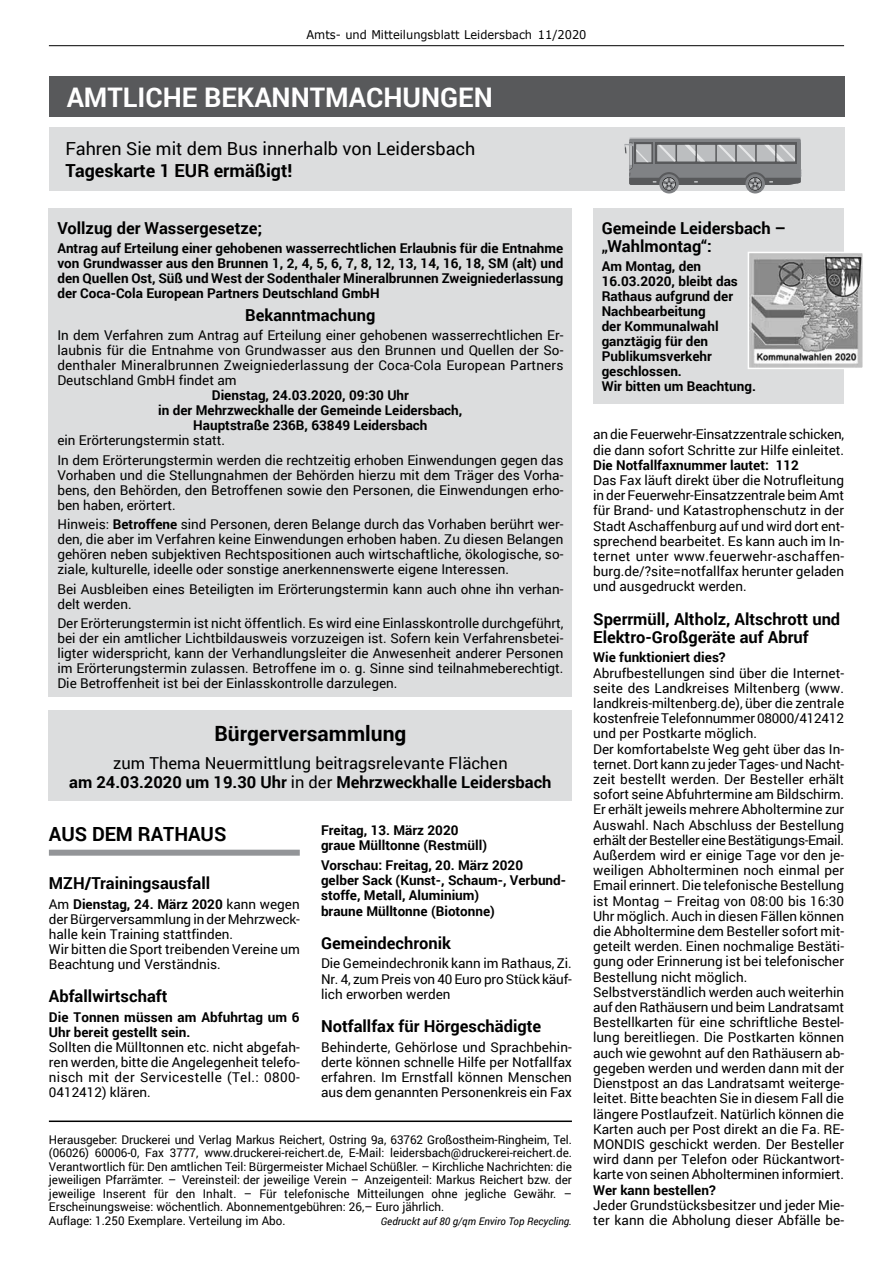
<style>
.page{position:relative;width:893px;height:1263px;background:#fff}
.page>*{position:absolute;margin:0;border:0;box-sizing:border-box;transform-origin:0 0}
.t1{font:700 27px "Roboto";color:#fff}
.t2{font:700 21px "Roboto";color:#000}
.t3{font:700 19.5px "Roboto";color:#000}
.t4{font:18px "Roboto";color:#000}
.t5{font:700 18px "Roboto";color:#000}
.t6{font:700 16.5px/18.1px "Roboto";color:#000}
.t7{font:16.5px/19.5px "Roboto";color:#000;text-align:center}
.t8{font:13.5px/15.1px "Roboto";color:#000;text-align:justify}
.t9{font:700 13.5px/15px "Roboto";color:#000}
.t10{font:12px/13.5px "Roboto";color:#000}
.t11{font:12px "Verdana";color:#000;scale:.95 1}
.t12{font:italic 10.5px "Roboto";color:#000}
.s1{font-weight:700}
</style>
<div class="page">
<hr style="left:49px;top:45px;width:795px;height:1px;background:#000">
<div style="left:49px;top:850px;width:251px;height:6px;background:#939598"></div>
<hr style="left:49px;top:1120px;width:523px;height:2px;background:#000">
<div style="left:49px;top:77px;width:795px;height:40px;background:#58595b"></div>
<div style="left:49px;top:128px;width:795px;height:63px;background:#dcddde"></div>
<svg style="left:659px;top:174px;width:20px;height:19px"></svg>
<svg style="left:745px;top:174px;width:20px;height:19px"></svg>
<svg style="left:624px;top:137px;width:177px;height:53px;background:#939597"></svg>
<div style="left:49px;top:208px;width:523px;height:489px;background:#dcddde"></div>
<div style="left:49px;top:710px;width:523px;height:91px;background:#dcddde"></div>
<div style="left:593px;top:208px;width:251px;height:196px;background:#dcddde"></div>
<img style="left:751px;top:255px;width:110px;height:111px">
<div style="left:748px;top:252px;width:116px;height:117px;border:2px solid #fff"></div>
<p class="t11" style="left:306px;top:27px;width:296px">Amts- und Mitteilungsblatt Leidersbach 11/2020</p>
<h1 class="t1" style="left:67px;top:78px;width:428px">AMTLICHE BEKANNTMACHUNGEN</h1>
<h3 class="t4" style="left:66px;top:136px;width:411px">Fahren Sie mit dem Bus innerhalb von Leidersbach</h3>
<h3 class="t5" style="left:66px;top:157px;width:228px">Tageskarte 1 EUR ermäßigt!</h3>
<p class="t6" style="left:57px;top:219px;width:206px">Vollzug der Wassergesetze;</p>
<p class="t9" style="left:57px;top:241px;width:507px;text-align:justify">Antrag auf Erteilung einer gehobenen wasserrechtlichen Erlaubnis für die Entnahme von Grundwasser aus den Brunnen 1, 2, 4, 5, 6, 7, 8, 12, 13, 14, 16, 18, SM (alt) und den Quellen Ost, Süß und West der Sodenthaler Mineralbrunnen Zweigniederlassung der Coca-Cola European Partners Deutschland GmbH</p>
<p class="t6" style="left:245px;top:305px;width:132px">Bekanntmachung</p>
<p class="t8" style="left:57px;top:327px;width:507px">In dem Verfahren zum Antrag auf Erteilung einer gehobenen wasserrechtlichen Er&shy;laubnis für die Entnahme von Grundwasser aus den Brunnen und Quellen der So&shy;denthaler Mineralbrunnen Zweigniederlassung der Coca-Cola European Partners Deutschland GmbH findet am</p>
<p class="t9" style="left:158px;top:387px;width:306px;text-align:center">Dienstag, 24.03.2020, 09:30 Uhr<br>in der Mehrzweckhalle der Gemeinde Leidersbach,<br>Hauptstraße 236B, 63849 Leidersbach</p>
<p class="t8" style="left:57px;top:430px;width:507px;line-height:19.5px">ein Erörterungstermin statt.<br>In dem Erörterungstermin werden die rechtzeitig erhoben Einwendungen gegen das</p>
<p class="t8" style="left:57px;top:467px;width:507px">Vorhaben und die Stellungnahmen der Behörden hierzu mit dem Träger des Vorha&shy;bens, den Behörden, den Betroffenen sowie den Personen, die Einwendungen erho&shy;ben haben, erörtert.</p>
<p class="t8" style="left:57px;top:516px;width:507px">Hinweis: <span class="s1">Betroffene</span> sind Personen, deren Belange durch das Vorhaben berührt wer&shy;den, die aber im Verfahren keine Einwendungen erhoben haben. Zu diesen Belangen gehören neben subjektiven Rechtspositionen auch wirtschaftliche, ökologische, so&shy;ziale, kulturelle, ideelle oder sonstige anerkennenswerte eigene Interessen.</p>
<p class="t8" style="left:57px;top:581px;width:507px">Bei Ausbleiben eines Beteiligten im Erörterungstermin kann auch ohne ihn verhan&shy;delt werden.</p>
<p class="t8" style="left:57px;top:615px;width:508px">Der Erörterungstermin ist nicht öffentlich. Es wird eine Einlasskontrolle durchgeführt, bei der ein amtlicher Lichtbildausweis vorzuzeigen ist. Sofern kein Verfahrensbetei&shy;ligter widerspricht, kann der Verhandlungsleiter die Anwesenheit anderer Personen im Erörterungstermin zulassen. Betroffene im o. g. Sinne sind teilnahmeberechtigt.<br>Die Betroffenheit ist bei der Einlasskontrolle darzulegen.</p>
<h2 class="t2" style="left:214px;top:718px;width:193px">Bürgerversammlung</h2>
<p class="t7" style="left:69px;top:752px;width:484px">zum Thema Neuermittlung beitragsrelevante Flächen<br><span class="s1">am 24.03.2020 um 19.30 Uhr</span> in der <span class="s1">Mehrzweckhalle Leidersbach</span></p>
<h3 class="t3" style="left:49px;top:820px;width:57px">Aus dem</h3>
<h3 class="t3" style="left:138px;top:820px;width:27px">Rathaus</h3>
<p class="t6" style="left:49px;top:874px;width:163px">MZH/Trainingsausfall</p>
<p class="t8" style="left:49px;top:896px;width:252px;text-align:left">Am <span class="s1">Dienstag, 24. März 2020</span> kann wegen der Bürgerversammlung in der Mehrzweck&shy;halle kein Training stattfinden.<br>Wir bitten die Sport treibenden Vereine um Beachtung und Verständnis.</p>
<p class="t6" style="left:49px;top:987px;width:120px">Abfallwirtschaft</p>
<p class="t9" style="left:49px;top:1009px;width:252px">Die Tonnen müssen am Abfuhrtag um 6<br>Uhr bereit gestellt sein.</p>
<p class="t8" style="left:49px;top:1039px;width:252px">Sollten die Mülltonnen etc. nicht abgefah&shy;ren werden, bitte die Angelegenheit telefo&shy;nisch mit der Servicestelle (Tel.: 0800- 0412412) klären.</p>
<p class="t9" style="left:321px;top:822px;width:167px">Freitag, 13. März 2020 graue Mülltonne (Restmüll)</p>
<p class="t9" style="left:321px;top:857px;width:247px">Vorschau: Freitag, 20. März 2020<br>gelber Sack (Kunst-, Schaum-, Verbund&shy;stoffe, Metall, Aluminium)<br>braune Mülltonne (Biotonne)</p>
<p class="t6" style="left:321px;top:933px;width:131px">Gemeindechronik</p>
<p class="t8" style="left:321px;top:955px;width:252px">Die Gemeindechronik kann im Rathaus, Zi.<br>Nr. 4, zum Preis von 40 Euro pro Stück käuf&shy;lich erworben werden</p>
<p class="t6" style="left:321px;top:1016px;width:222px">Notfallfax für Hörgeschädigte</p>
<p class="t8" style="left:321px;top:1039px;width:252px">Behinderte, Gehörlose und Sprachbehin&shy;derte können schnelle Hilfe per Notfallfax erfahren. Im Ernstfall können Menschen aus dem genannten Personenkreis ein Fax</p>
<p class="t10" style="left:49px;top:1132px;width:525px">Herausgeber: Druckerei und Verlag Markus Reichert, Ostring 9a, 63762 Großostheim-Ringheim, Tel. (06026) 60006-0, Fax 3777, www.druckerei-reichert.de, E-Mail: leidersbach@druckerei-reichert.de.<br>Verantwortlich für: Den amtlichen Teil: Bürgermeister Michael Schüßler. – Kirchliche Nachrichten: die jeweiligen Pfarrämter. – Vereinsteil: der jeweilige Verein – Anzeigenteil: Markus Reichert bzw. der jeweilige Inserent für den Inhalt. – Für telefonische Mitteilungen ohne jegliche Gewähr. – Erscheinungsweise: wöchentlich. Abonnementgebühren: 26,– Euro jährlich.<br>Auflage: 1.250 Exemplare. Verteilung im Abo.</p>
<p class="t12" style="left:381px;top:1213px;width:193px">Gedruckt auf 80 g/qm Enviro Top Recycling.</p>
<p class="t6" style="left:602px;top:219px;width:186px">Gemeinde Leidersbach – „Wahlmontag“:</p>
<p class="t9" style="left:602px;top:259px;width:156px">Am Montag, den<br>16.03.2020, bleibt das<br>Rathaus aufgrund der<br>Nachbearbeitung<br>der Kommunalwahl ganztägig für den<br>Publikumsverkehr geschlossen.<br>Wir bitten um Beachtung.</p>
<p class="t8" style="left:593px;top:426px;width:252px">an die Feuerwehr-Einsatzzentrale schicken, die dann sofort Schritte zur Hilfe einleitet.</p>
<p class="t9" style="left:593px;top:457px;width:207px">Die Notfallfaxnummer lautet: 112</p>
<p class="t8" style="left:593px;top:472px;width:252px">Das Fax läuft direkt über die Notrufleitung in der Feuerwehr-Einsatzzentrale beim Amt für Brand- und Katastrophenschutz in der Stadt Aschaffenburg auf und wird dort ent&shy;sprechend bearbeitet. Es kann auch im In&shy;ternet unter www.feuerwehr-aschaffen&shy;burg.de/?site=notfallfax herunter geladen und ausgedruckt werden.</p>
<p class="t6" style="left:593px;top:609px;width:249px">Sperrmüll, Altholz, Altschrott und<br>Elektro-Großgeräte auf Abruf</p>
<p class="t9" style="left:593px;top:650px;width:134px">Wie funktioniert dies?</p>
<p class="t8" style="left:593px;top:665px;width:252px;text-align:left">Abrufbestellungen sind über die Internet&shy;seite des Landkreises Miltenberg (www. landkreis-miltenberg.de), über die zentrale kostenfreie Telefonnummer 08000/412412 und per Postkarte möglich.<br>Der komfortabelste Weg geht über das In&shy;ternet. Dort kann zu jeder Tages- und Nacht&shy;zeit bestellt werden. Der Besteller erhält sofort seine Abfuhrtermine am Bildschirm.<br>Er erhält jeweils mehrere Abholtermine zur Auswahl. Nach Abschluss der Bestellung erhält der Besteller eine Bestätigungs-Email.<br>Außerdem wird er einige Tage vor den je&shy;weiligen Abholterminen noch einmal per Email erinnert. Die telefonische Bestellung ist Montag – Freitag von 08:00 bis 16:30<br>Uhr möglich. Auch in diesen Fällen können die Abholtermine dem Besteller sofort mit&shy;geteilt werden. Einen nochmalige Bestäti&shy;gung oder Erinnerung ist bei telefonischer Bestellung nicht möglich.<br>Selbstverständlich werden auch weiterhin auf den Rathäusern und beim Landratsamt Bestellkarten für eine schriftliche Bestel&shy;lung bereitliegen. Die Postkarten können auch wie gewohnt auf den Rathäusern ab&shy;gegeben werden und werden dann mit der Dienstpost an das Landratsamt weiterge&shy;leitet. Bitte beachten Sie in diesem Fall die längere Postlaufzeit. Natürlich können die Karten auch per Post direkt an die Fa. RE-MONDIS geschickt werden. Der Besteller wird dann per Telefon oder Rückantwort&shy;karte von seinen Abholterminen informiert.</p>
<p class="t9" style="left:593px;top:1182px;width:124px">Wer kann bestellen?</p>
<p class="t8" style="left:593px;top:1197px;width:252px">Jeder Grundstücksbesitzer und jeder Mie&shy;ter kann die Abholung dieser Abfälle be-</p>
</div>
